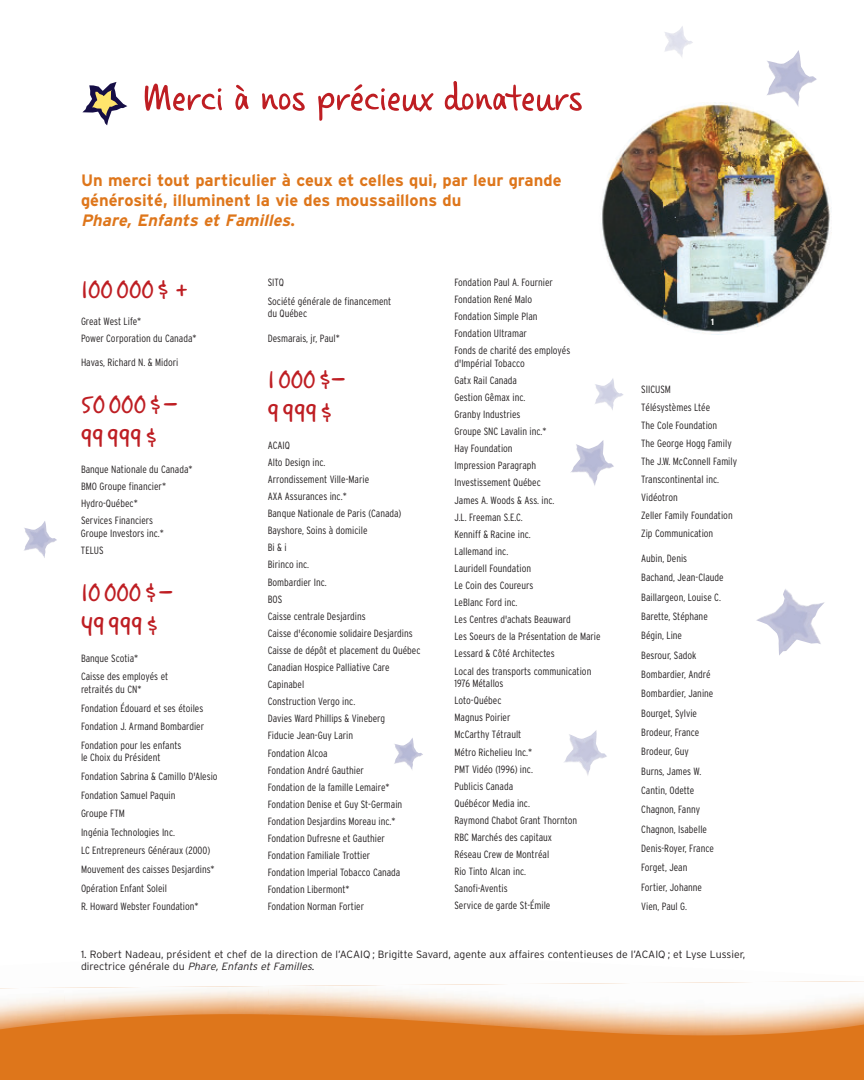
<style>
.page{position:relative;width:864px;height:1080px;background:#fff}
.page>*{position:absolute;margin:0;border:0;box-sizing:border-box;transform-origin:0 0}
.t1{font:54px "Casino Hand";color:#be1e23}
.t2{font:36px/33px "Casino Hand";color:#be1e23}
.t3{font:700 16.5px/19.8px "Interstate";color:#de761b}
.t4{font:300 condensed 10.5px/17.1px "Interstate";color:#231f20}
.t5{font:300 10.5px/12.6px "Interstate";color:#231f20}
.t6{font:700 9px "Interstate";color:#fff}
.s1{font-style:italic}
</style>
<div class="page">
<div style="left:0;top:1010px;width:864px;height:70px;background:#de761b"></div>
<img style="left:626px;top:981px;width:238px;height:33px">
<img style="left:0;top:988px;width:15px;height:26px">
<img style="left:267px;top:1014px;width:597px;height:21px">
<img style="left:0;top:1014px;width:68px;height:21px">
<img style="left:64px;top:1014px;width:206px;height:11px">
<img style="left:665px;top:26px;width:28px;height:31px">
<img style="left:767px;top:50px;width:50px;height:52px">
<img style="left:571px;top:440px;width:43px;height:46px">
<img style="left:595px;top:378px;width:28px;height:32px">
<img style="left:756px;top:589px;width:69px;height:67px">
<img style="left:24px;top:521px;width:33px;height:37px">
<img style="left:564px;top:730px;width:43px;height:45px">
<svg style="left:82px;top:82px;width:45px;height:43px"></svg>
<img style="left:394px;top:738px;width:29px;height:32px">
<img style="left:602px;top:102px;width:230px;height:231px">
<h1 class="t1" style="left:142px;top:60px;width:442px">Merci à nos précieux donateurs</h1>
<h3 class="t3" style="left:81px;top:170px;width:482px">Un merci tout particulier à ceux et celles qui, par leur grande générosité, illuminent la vie des moussaillons du<br><span class="s1">Phare, Enfants et Familles</span>.</h3>
<p class="t4" style="left:455px;top:274px;width:117px">Fondation Paul A. Fournier<br>Fondation René Malo<br>Fondation Simple Plan<br>Fondation Ultramar<br>Fonds de charité des employés</p>
<p class="t4" style="left:454px;top:355px;width:148px">d'Impérial Tobacco<br>Gatx Rail Canada<br>Gestion Gêmax inc.<br>Granby Industries<br>Groupe SNC Lavalin inc.*<br>Hay Foundation<br>Impression Paragraph<br>Investissement Québec<br>James A. Woods &amp; Ass. inc.<br>J.L. Freeman S.E.C.<br>Kenniff &amp; Racine inc.<br>Lallemand inc.<br>Lauridell Foundation<br>Le Coin des Coureurs<br>LeBlanc Ford inc.<br>Les Centres d'achats Beauward<br>Les Soeurs de la Présentation de Marie<br>Lessard &amp; Côté Architectes<br>Local des transports communication</p>
<p class="t4" style="left:455px;top:675px;width:124px">1976 Métallos<br>Loto-Québec<br>Magnus Poirier<br>McCarthy Tétrault<br>Métro Richelieu Inc.*<br>PMT Vidéo (1996) inc.<br>Publicis Canada<br>Québécor Media inc.<br>Raymond Chabot Grant Thornton<br>RBC Marchés des capitaux<br>Réseau Crew de Montréal<br>Rio Tinto Alcan inc.<br>Sanofi-Aventis<br>Service de garde St-Émile</p>
<p class="t4" style="left:268px;top:273px;width:125px;line-height:18.6px">SITQ<br>Société générale de financement</p>
<p class="t4" style="left:268px;top:305px;width:41px">du Québec</p>
<p class="t4" style="left:268px;top:330px;width:74px">Desmarais, jr, Paul*</p>
<h2 class="t2" style="left:268px;top:359px;width:80px">1000$–<br>9999$</h2>
<p class="t4" style="left:268px;top:437px;width:154px">ACAIQ<br>Alto Design inc.<br>Arrondissement Ville-Marie<br>AXA Assurances inc.*<br>Banque Nationale de Paris (Canada)<br>Bayshore, Soins à domicile<br>Bi &amp; i<br>Birinco inc.<br>Bombardier Inc.<br>BOS<br>Caisse centrale Desjardins<br>Caisse d'économie solidaire Desjardins<br>Caisse de dépôt et placement du Québec<br>Canadian Hospice Palliative Care<br>Capinabel<br>Construction Vergo inc.<br>Davies Ward Phillips &amp; Vineberg<br>Fiducie Jean-Guy Larin<br>Fondation Alcoa<br>Fondation André Gauthier<br>Fondation de la famille Lemaire*<br>Fondation Denise et Guy St-Germain<br>Fondation Desjardins Moreau inc.*<br>Fondation Dufresne et Gauthier<br>Fondation Familiale Trottier<br>Fondation Imperial Tobacco Canada<br>Fondation Libermont*<br>Fondation Norman Fortier</p>
<h2 class="t2" style="left:81px;top:269px;width:108px">100000$ +</h2>
<p class="t4" style="left:81px;top:313px;width:117px">Great West Life*<br>Power Corporation du Canada*</p>
<p class="t4" style="left:81px;top:354px;width:99px">Havas, Richard N. &amp; Midori</p>
<h2 class="t2" style="left:81px;top:384px;width:102px">50000$<span class="s1">–<br></span>99999$</h2>
<p class="t4" style="left:81px;top:461px;width:113px">Banque Nationale du Canada*<br>BMO Groupe financier*<br>Hydro-Québec*<br>Services Financiers</p>
<p class="t4" style="left:81px;top:525px;width:84px">Groupe Investors inc.*<br>TELUS</p>
<h2 class="t2" style="left:81px;top:572px;width:97px">10000$<span class="s1">–<br></span>49999$</h2>
<p class="t4" style="left:81px;top:649px;width:89px;line-height:18.6px">Banque Scotia*<br>Caisse des employés et</p>
<p class="t4" style="left:81px;top:680px;width:125px;line-height:18.6px">retraités du CN*<br>Fondation Édouard et ses étoiles<br>Fondation J. Armand Bombardier<br>Fondation pour les enfants</p>
<p class="t4" style="left:81px;top:749px;width:138px;line-height:18.6px">le Choix du Président<br>Fondation Sabrina &amp; Camillo D'Alesio<br>Fondation Samuel Paquin<br>Groupe FTM<br>Ingénia Technologies Inc.<br>LC Entrepreneurs Généraux (2000)<br>Mouvement des caisses Desjardins*<br>Opération Enfant Soleil<br>R. Howard Webster Foundation*</p>
<p class="t6" style="left:711px;top:317px;width:5px">1</p>
<p class="t4" style="left:641px;top:381px;width:97px;line-height:18px">SIICUSM<br>Télésystèmes Ltée<br>The Cole Foundation<br>The George Hogg Family<br>The J.W. McConnell Family<br>Transcontinental inc.<br>Vidéotron<br>Zeller Family Foundation<br>Zip Communication</p>
<p class="t4" style="left:641px;top:549px;width:84px;line-height:19.4px">Aubin, Denis<br>Bachand, Jean-Claude<br>Baillargeon, Louise C.<br>Barette, Stéphane<br>Bégin, Line<br>Besrour, Sadok<br>Bombardier, André<br>Bombardier, Janine<br>Bourget, Sylvie<br>Brodeur, France<br>Brodeur, Guy<br>Burns, James W.<br>Cantin, Odette<br>Chagnon, Fanny<br>Chagnon, Isabelle<br>Denis-Royer, France<br>Forget, Jean<br>Fortier, Johanne<br>Vien, Paul G.</p>
<p class="t5" style="left:81px;top:948px;width:666px">1. Robert Nadeau, président et chef de la direction de l’ACAIQ ; Brigitte Savard, agente aux affaires contentieuses de l’ACAIQ ; et Lyse Lussier, d i re c t r i ce g é n é ra l e d u <span class="s1">Phare, Enfants et Familles</span>.</p>
</div>
